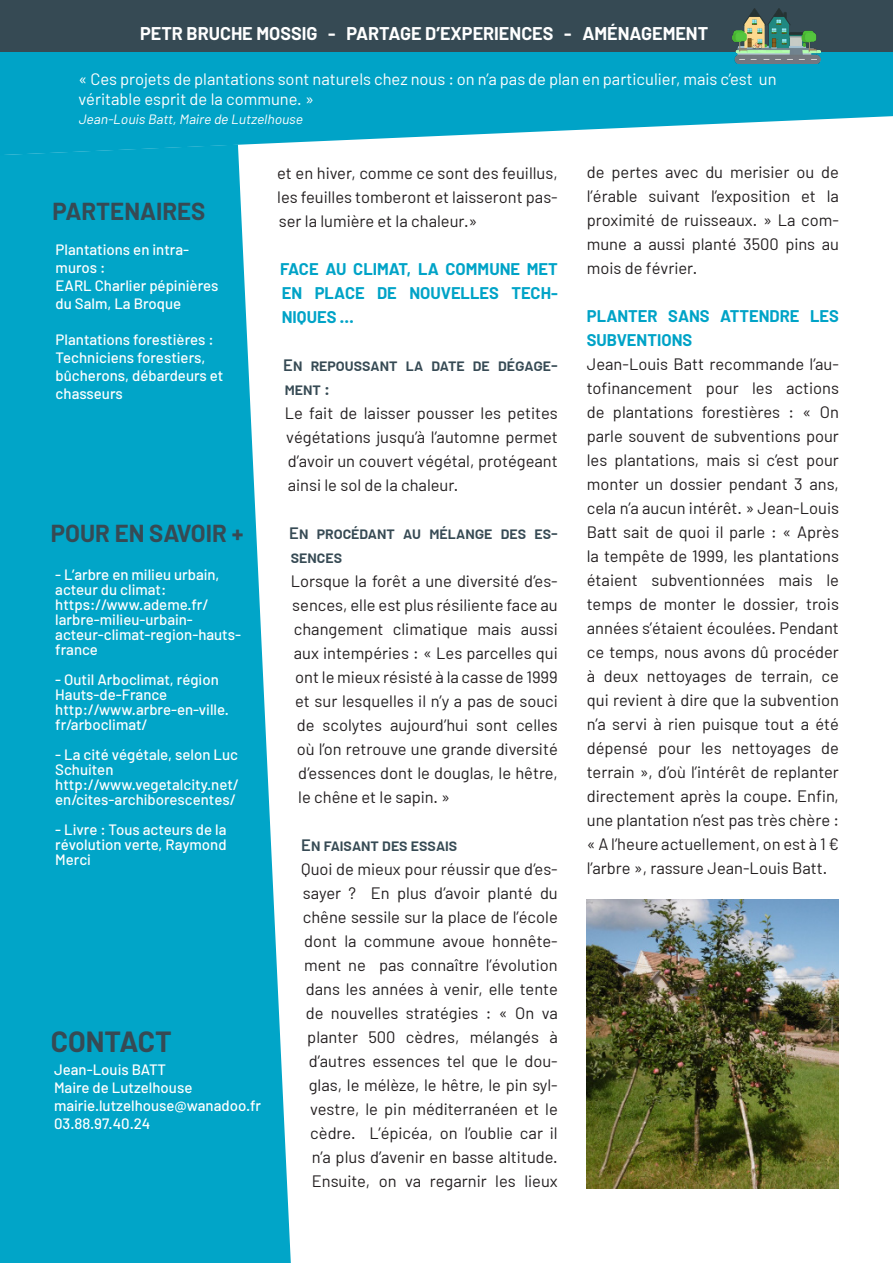
<style>
.page{position:relative;width:893px;height:1263px;background:#fff}
.page>*{position:absolute;margin:0;border:0;box-sizing:border-box;transform-origin:0 0}
.t1{font:700 28.5px "Barlow";letter-spacing:-.005em;color:#364a54}
.t2{font:700 24px "Barlow";color:#364a54}
.t3{font:700 18px "Barlow";color:#fff}
.t4{font:16.5px/24px "Barlow";color:#231f20;text-align:justify}
.t5{font:16.5px/19.5px "Barlow";color:#fff}
.t6{font:700 16.5px/24px "Barlow";color:#00a3c7;text-align:justify}
.t7{font:600 16.5px/24px "Barlow";color:#364a54}
.t8{font:500 15px/15px "Barlow";color:#fff}
.t9{font:italic 13.5px "Barlow";color:#fff}
</style>
<div class="page">
<svg style="left:0;top:158px;width:291px;height:1105px;fill:#01a5c8"></svg>
<svg style="left:0;top:52px;width:893px;height:106px;fill:#00a3c7"></svg>
<div style="left:0;top:0;width:893px;height:52px;background:#364a54"></div>
<img style="left:733px;top:8px;width:88px;height:56px">
<img style="left:587px;top:899px;width:252px;height:289px">
<p class="t3" style="left:140px;top:22px;width:570px">PETR BRUCHE MOSSIG - PARTAGE D’EXPERIENCES - AMÉNAGEMENT</p>
<p class="t5" style="left:78px;top:69px;width:700px">« Ces projets de plantations sont naturels chez nous : on n’a pas de plan en particulier, mais c’est un véritable esprit de la commune. »</p>
<p class="t9" style="left:78px;top:111px;width:228px">Jean-Louis Batt,Maire de Lutzelhouse</p>
<h2 class="t2" style="left:52px;top:197px;width:155px">PARTENAIRES</h2>
<p class="t8" style="left:56px;top:240px;width:164px;line-height:18px">Plantations en intra&shy;muros :<br>EARL Charlier pépinières du Salm, La Broque</p>
<p class="t8" style="left:56px;top:330px;width:169px;line-height:18px">Plantations forestières :<br>Techniciens forestiers, bûcherons, débardeurs et chasseurs</p>
<h2 class="t2" style="left:51px;top:518px;width:194px">POUR EN SAVOIR +</h2>
<p class="t8" style="left:55px;top:566px;width:187px">- L’arbre en milieu urbain, acteur du climat: https://www.ademe.fr/ larbre-milieu-urbain&shy;acteur-climat-region-hauts&shy;france</p>
<p class="t8" style="left:55px;top:671px;width:175px">- Outil Arboclimat, région<br>Hauts-de-France http://www.arbre-en-ville. fr/arboclimat/</p>
<p class="t8" style="left:55px;top:746px;width:185px">- La cité végétale, selon Luc<br>Schuiten http://www.vegetalcity.net/ en/cites-archiborescentes/</p>
<p class="t8" style="left:55px;top:821px;width:173px;text-align:justify">- Livre : Tous acteurs de la révolution verte, Raymond Merci</p>
<h1 class="t1" style="left:51px;top:1024px;width:122px">CONTACT</h1>
<p class="t8" style="left:54px;top:1060px;width:209px;line-height:18px">Jean-Louis BATT<br>Maire de Lutzelhouse mairie.lutzelhouse@wanadoo.fr<br>03.88.97.40.24</p>
<p class="t4" style="left:277px;top:160px;width:282px">et en hiver, comme ce sont des feuillus, les feuilles tomberont et laisseront pas&shy;ser la lumière et la chaleur.»</p>
<p class="t6" style="left:280px;top:256px;width:279px">FACE AU CLIMAT, LA COMMUNE MET EN PLACE DE NOUVELLES TECH-NIQUES …</p>
<p class="t7" style="left:283px;top:352px;width:276px">En repoussant la date de dégage&shy;ment :</p>
<p class="t4" style="left:285px;top:400px;width:275px">Le fait de laisser pousser les petites végétations jusqu’à l’automne permet d’avoir un couvert végétal, protégeant ainsi le sol de la chaleur.</p>
<p class="t7" style="left:289px;top:520px;width:270px">En procédant au mélange des es&shy;sences</p>
<p class="t4" style="left:291px;top:568px;width:269px">Lorsque la forêt a une diversité d’es-</p>
<p class="t4" style="left:292px;top:592px;width:267px">sences, elle est plus résiliente face au</p>
<p class="t4" style="left:294px;top:616px;width:265px">changement climatique mais aussi</p>
<p class="t4" style="left:294px;top:640px;width:266px">aux intempéries : « Les parcelles qui</p>
<p class="t4" style="left:295px;top:664px;width:264px">ont le mieux résisté à la casse de 1999</p>
<p class="t4" style="left:295px;top:688px;width:264px">et sur lesquelles il n’y a pas de souci</p>
<p class="t4" style="left:297px;top:712px;width:263px">de scolytes aujourd’hui sont celles</p>
<p class="t4" style="left:297px;top:736px;width:263px">où l’on retrouve une grande diversité</p>
<p class="t4" style="left:298px;top:760px;width:261px">d’essences dont le douglas, le hêtre,</p>
<p class="t4" style="left:298px;top:784px;width:153px">le chêne et le sapin. »</p>
<p class="t7" style="left:301px;top:832px;width:157px">En faisant des essais</p>
<p class="t4" style="left:301px;top:856px;width:258px;text-align:right">Quoi de mieux pour réussir que d’es&shy;sayer ? En plus d’avoir planté du chêne sessile sur la place de l’école dont la commune avoue honnête&shy;ment ne pas connaître l’évolution dans les années à venir, elle tente de nouvelles stratégies : « On va planter 500 cèdres, mélangés à d’autres essences tel que le dou&shy;glas, le mélèze, le hêtre, le pin syl&shy;vestre, le pin méditerranéen et le cèdre. L’épicéa, on l’oublie car il n’a plus d’avenir en basse altitude.<br>Ensuite, on va regarnir les lieux</p>
<p class="t4" style="left:587px;top:160px;width:254px">de pertes avec du merisier ou de l’érable suivant l’exposition et la proximité de ruisseaux. » La com&shy;mune a aussi planté 3500 pins au mois de février.</p>
<p class="t6" style="left:587px;top:304px;width:254px">PLANTER SANS ATTENDRE LES<br>SUBVENTIONS</p>
<p class="t4" style="left:587px;top:352px;width:254px">Jean-Louis Batt recommande l’au&shy;tofinancement pour les actions de plantations forestières : « On parle souvent de subventions pour les plantations, mais si c’est pour monter un dossier pendant 3 ans, cela n’a aucun intérêt. » Jean-Louis Batt sait de quoi il parle : « Après la tempête de 1999, les plantations étaient subventionnées mais le temps de monter le dossier, trois années s’étaient écoulées. Pendant ce temps, nous avons dû procéder à deux nettoyages de terrain, ce qui revient à dire que la subvention n’a servi à rien puisque tout a été dépensé pour les nettoyages de terrain », d’où l’intérêt de replanter directement après la coupe. Enfin, une plantation n’est pas très chère : « A l’heure actuellement, on est à 1 € l’arbre », rassure Jean-Louis Batt.</p>
</div>
